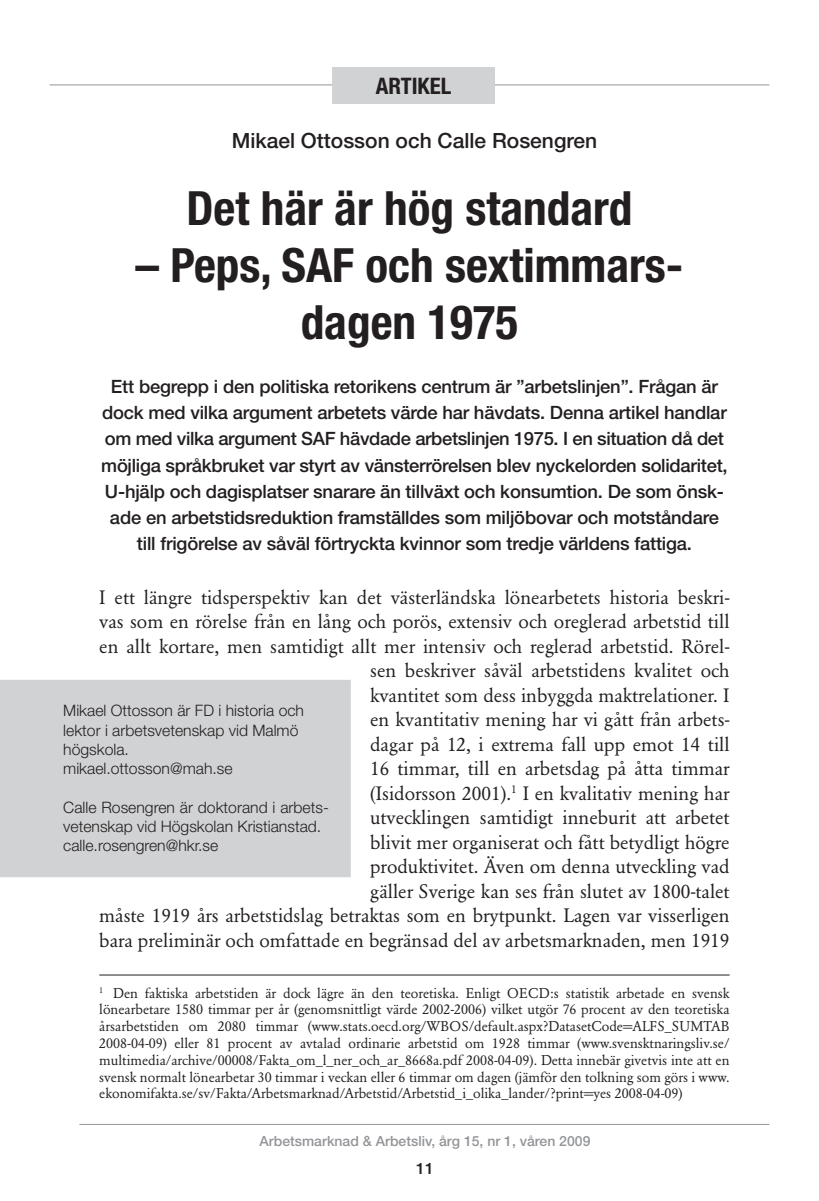
<style>
.page{position:relative;width:819px;height:1201px;background:#fff}
.page>*{position:absolute;margin:0;border:0;box-sizing:border-box;transform-origin:0 0}
.t1{font:700 condensed 47.25px/56.7px "Helvetica Neue";color:#231f20;text-align:center}
.t2{font:700 condensed 22.75px "Helvetica Neue";color:#231f20}
.t3{font:500 21px "Helvetica Neue";color:#231f20}
.t4{font:19.25px/24.5px "Garamond BE";color:#231f20;text-align:right}
.t5{font:500 18.38px/26.2px "Helvetica Neue";letter-spacing:-.01em;color:#231f20;text-align:center}
.t6{font:300 15.75px/19.2px "Helvetica Neue";color:#231f20}
.t7{font:500 15.75px "Helvetica Neue";color:#231f20}
.t8{font:14px/16.8px "Garamond BE";color:#231f20;text-align:justify}
.t9{font:500 14px "Helvetica Neue";color:#939598}
</style>
<div class="page">
<hr style="left:79px;top:1124px;width:690px;height:1px;background:#939598">
<div style="left:0;top:680px;width:350px;height:196px;background:#d1d2d4"></div>
<div style="left:0;top:680px;width:351px;height:197px;border:1px solid #d1d2d4"></div>
<hr style="left:50px;top:84px;width:719px;height:1px;background:#939598">
<div style="left:332px;top:67px;width:162px;height:37px;background:#d1d2d4"></div>
<hr style="left:99px;top:974px;width:630px;height:1px;background:#231f20">
<p class="t2" style="left:376px;top:72px;width:77px">ARTIKEL</p>
<p class="t3" style="left:232px;top:128px;width:367px">Mikael Ottosson och Calle Rosengren</p>
<h1 class="t1" style="left:186px;top:179px;width:447px">Det här är hög standard</h1>
<h1 class="t1" style="left:136px;top:236px;width:549px">– Peps, SAF och sextimmars&shy;dagen 1975</h1>
<p class="t5" style="left:101px;top:373px;width:627px">Ett begrepp i den politiska retorikens centrum är ”arbetslinjen”. Frågan är dock med vilka argument arbetets värde har hävdats. Denna artikel handlar om med vilka argument SAF hävdade arbetslinjen 1975. I en situation då det möjliga språkbruket var styrt av vänsterrörelsen blev nyckelorden solidaritet, U-hjälp och dagisplatser snarare än tillväxt och konsumtion. De som önsk&shy;ade en arbetstidsreduktion framställdes som miljöbovar och motståndare till frigörelse av såväl förtryckta kvinnor som tredje världens fattiga.</p>
<p class="t4" style="left:99px;top:585px;width:632px">I ett längre tidsperspektiv kan det västerländska lönearbetets historia beskri&shy;vas som en rörelse från en lång och porös, extensiv och oreglerad arbetstid till en allt kortare, men samtidigt allt mer intensiv och reglerad arbetstid. Rörel&shy;sen beskriver såväl arbetstidens kvalitet och<br>kvantitet som dess inbyggda maktrelationer. I<br>en kvantitativ mening har vi gått från arbets-<br>dagar på 12, i extrema fall upp emot 14 till<br>16 timmar, till en arbetsdag på åtta timmar<br>(Isidorsson 2001).<sup>1</sup> I en kvalitativ mening har<br>utvecklingen samtidigt inneburit att arbetet<br>blivit mer organiserat och fått betydligt högre<br>produktivitet. Även om denna utveckling vad<br>gäller Sverige kan ses från slutet av 1800-talet<br>måste 1919 års arbetstidslag betraktas som en brytpunkt. Lagen var visserligen bara preliminär och omfattade en begränsad del av arbetsmarknaden, men 1919</p>
<p class="t6" style="left:63px;top:700px;width:242px">Mikael Ottosson är FD i historia och lektor i arbetsvetenskap vid Malmö högskola.<br>mikael.ottosson@mah.se</p>
<p class="t6" style="left:63px;top:797px;width:267px">Calle Rosengren är doktorand i arbets&shy;vetenskap vid Högskolan Kristianstad. calle.rosengren@hkr.se</p>
<p class="t8" style="left:99px;top:984px;width:632px"><sup>1</sup> Den faktiska arbetstiden är dock lägre än den teoretiska. Enligt OECD:s statistik arbetade en svensk lönearbetare 1580 timmar per år (genomsnittligt värde 2002-2006) vilket utgör 76 procent av den teoretiska årsarbetstiden om 2080 timmar (www.stats.oecd.org/WBOS/default.aspx?DatasetCode=ALFS_SUMTAB 2008-04-09) eller 81 procent av avtalad ordinarie arbetstid om 1928 timmar (www.svensktnaringsliv.se/ multimedia/archive/00008/Fakta_om_l_ner_och_ar_8668a.pdf 2008-04-09). Detta innebär givetvis inte att en svensk normalt lönearbetar 30 timmar i veckan eller 6 timmar om dagen (jämför den tolkning som görs i www. ekonomifakta.se/sv/Fakta/Arbetsmarknad/Arbetstid/Arbetstid_i_olika_lander/?print=yes 2008-04-09)</p>
<p class="t9" style="left:259px;top:1132px;width:332px">Arbetsmarknad &amp; Arbetsliv, årg 15, nr 1, våren 2009</p>
<p class="t7" style="left:416px;top:1158px;width:19px">11</p>
</div>
